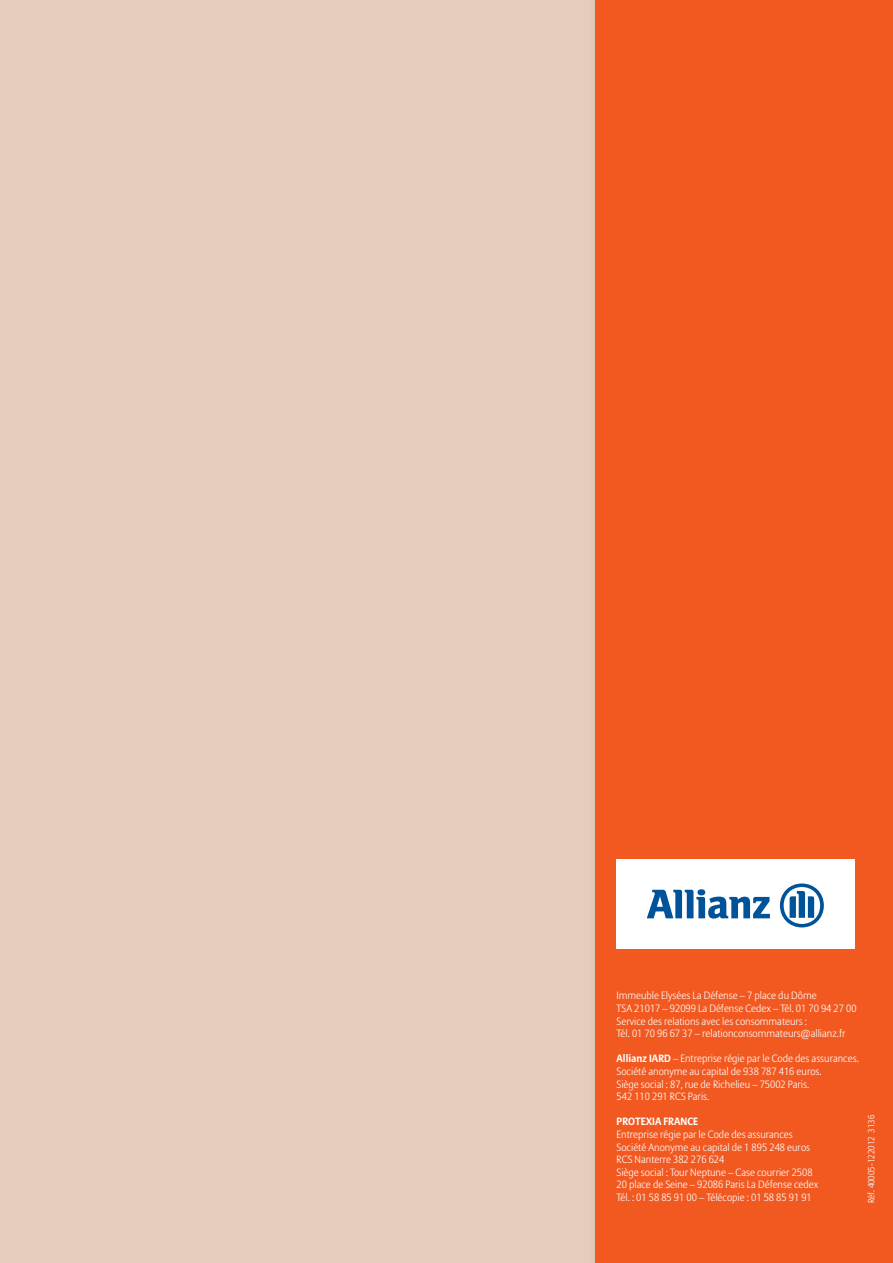
<style>
.page{position:relative;width:893px;height:1263px;background:#e5ccbb}
.page>*{position:absolute;margin:0;border:0;box-sizing:border-box;transform-origin:0 0}
.t1{font:300 10.5px/12.6px "Allianz Sans";color:#fff}
.t2{font:700 10.5px "Allianz Sans";color:#fff}
.t3{font:300 9px "Allianz Sans";color:#fff}
.s1{font-weight:700}
</style>
<div class="page">
<div style="left:595px;top:0;width:298px;height:1263px;background:#f15921"></div>
<div style="left:617px;top:859px;width:238px;height:89px;background:#fff"></div>
<svg style="left:647px;top:889px;width:123px;height:29px"></svg>
<svg style="left:780px;top:883px;width:44px;height:44px"></svg>
<p class="t1" style="left:617px;top:989px;width:242px">Immeuble Elysées La Défense – 7 place du Dôme<br>TSA 21017 – 92099 La Défense Cedex – Tél. 01 70 94 27 00<br>Service des relations avec les consommateurs :<br>Tél. 01 70 96 67 37 – relationconsommateurs@allianz.fr</p>
<p class="t1" style="left:617px;top:1052px;width:244px"><span class="s1">Allianz IARD</span> – Entreprise régie par le Code des assurances.<br>Société anonyme au capital de 938 787 416 euros.<br>Siège social : 87, rue de Richelieu – 75002 Paris.<br>542 110 291 RCS Paris.</p>
<p class="t2" style="left:617px;top:1116px;width:83px">PROTEXIA FRANCE</p>
<p class="t1" style="left:617px;top:1128px;width:203px">Entreprise régie par le Code des assurances Société Anonyme au capital de 1 895 248 euros RCS Nanterre 382 276 624<br>Siège social : Tour Neptune – Case courrier 2508<br>20 place de Seine – 92086 Paris La Défense cedex Tél. : 01 58 85 91 00 – Télécopie : 01 58 85 91 91</p>
<p class="t3" style="left:866px;top:1203px;width:90px;rotate:-90deg">Réf. 40005-122012 3136</p>
</div>
